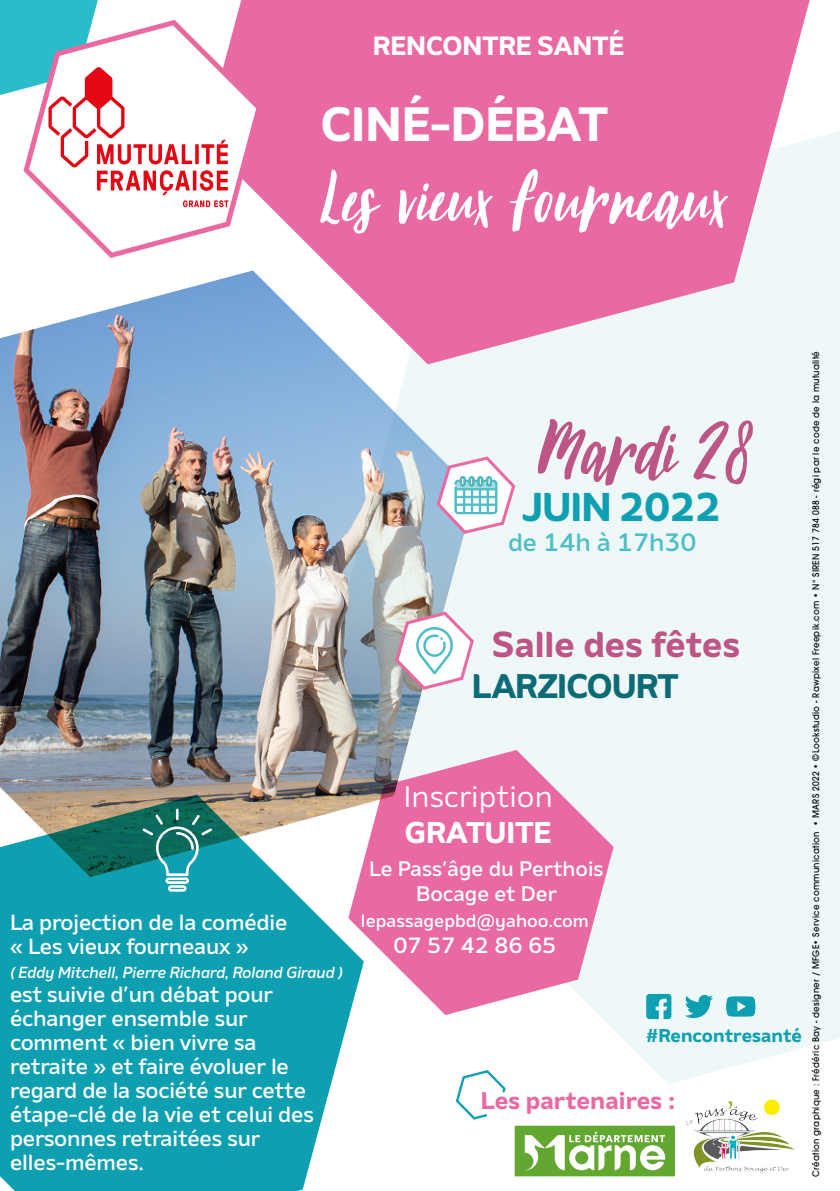
<style>
.page{position:relative;width:840px;height:1191px;background:#fff}
.page>*{position:absolute;margin:0;border:0;box-sizing:border-box;transform-origin:0 0}
.t1{font:95px "October Storm";color:#bd5686}
.t2{font:90px "October Storm";letter-spacing:.025em;color:#fff}
.t3{font:700 48px "Amino";color:#fff}
.t4{font:700 40px "Amino";letter-spacing:-.025em;color:#0ea0b1}
.t5{font:700 36px "Amino";color:#bd5686}
.t6{font:700 34px "Amino";letter-spacing:-.025em;color:#0d6b75}
.t7{font:30px "Amino";color:#fff}
.t8{font:700 30px "Amino";color:#fff}
.t9{font:700 26.4px "Amino";color:#fff}
.t10{font:500 25px "Amino";color:#4dbdc6}
.t11{font:700 24.2px "Amino";color:#e969a3}
.t12{font:500 22px/24px "Amino";letter-spacing:-.01em;color:#fff}
.t13{font:500 21px/25.2px "Amino";color:#fff;text-align:center}
.t14{font:700 18.6px "Amino";color:#0ea0b1}
.t15{font:500 18px "Amino";color:#fff}
.t16{font:italic 500 16px "Amino";letter-spacing:-.01em;color:#fff}
.t17{font:500 9px "Avant Garde";letter-spacing:.03em;color:#000;scale:.95 1}
</style>
<div class="page">
<div style="left:475px;top:132px;width:364px;height:952px;background:#eef8f8"></div>
<div style="left:0;top:877px;width:350px;height:314px;background:#0ea0b1"></div>
<svg style="left:348px;top:750px;width:265px;height:265px;background:#ea92bb"></svg>
<svg style="left:236px;top:0;width:573px;height:364px;background:#ea82b2"></svg>
<svg style="left:60px;top:20px;width:202px;height:238px"></svg>
<svg style="left:0;top:0;width:228px;height:207px"></svg>
<img style="left:0;top:270px;width:475px;height:607px">
<svg style="left:434px;top:455px;width:82px;height:80px"></svg>
<svg style="left:392px;top:610px;width:83px;height:81px"></svg>
<svg style="left:142px;top:808px;width:70px;height:83px;background:#2c9291"></svg>
<svg style="left:684px;top:995px;width:28px;height:23px"></svg>
<svg style="left:726px;top:996px;width:28px;height:20px"></svg>
<svg style="left:646px;top:994px;width:25px;height:25px"></svg>
<svg style="left:455px;top:1068px;width:51px;height:52px"></svg>
<svg style="left:514px;top:1125px;width:160px;height:51px"></svg>
<img style="left:686px;top:1099px;width:109px;height:74px">
<p class="t9" style="left:372px;top:29px;width:127px">Rencontre</p>
<p class="t9" style="left:537px;top:29px;width:88px">santé</p>
<h3 class="t3" style="left:320px;top:94px;width:258px">CINé-débat</h3>
<h2 class="t2" style="left:320px;top:155px;width:406px">Les vieux fourneaux</h2>
<p class="t12" style="left:10px;top:909px;width:279px">La projection de la comédie « Les vieux fourneaux »</p>
<p class="t16" style="left:10px;top:962px;width:334px">( Eddy Mitchell, Pierre Richard, Roland Giraud )</p>
<p class="t12" style="left:10px;top:981px;width:305px">est suivie d’un débat pour échanger ensemble sur comment « bien vivre sa retraite » et faire évoluer le regard de la société sur cette étape-clé de la vie et celui des personnes retraitées sur elles-mêmes.</p>
<h1 class="t1" style="left:537px;top:404px;width:215px">Mardi 28</h1>
<h3 class="t4" style="left:521px;top:482px;width:200px">JUIN 2022</h3>
<p class="t10" style="left:507px;top:527px;width:190px">de 14h à 17h30</p>
<h3 class="t5" style="left:492px;top:621px;width:249px">Salle des fêtes</h3>
<h3 class="t6" style="left:471px;top:664px;width:208px">LARZICOURT</h3>
<h3 class="t7" style="left:403px;top:778px;width:151px">Inscription</h3>
<h3 class="t8" style="left:405px;top:814px;width:148px">GRATUITE</h3>
<p class="t13" style="left:369px;top:855px;width:236px">Le Pass’âge du Perthois<br>Bocage et Der</p>
<p class="t15" style="left:361px;top:909px;width:229px">lepassagepbd@yahoo.com</p>
<p class="t12" style="left:393px;top:932px;width:164px">07 57 42 86 65</p>
<p class="t14" style="left:646px;top:1023px;width:157px">#Rencontresanté</p>
<p class="t11" style="left:480px;top:1085px;width:196px">Les partenaires :</p>
<p class="t17" style="left:809px;top:1176px;width:870px;rotate:-90deg">Création graphique : Frédéric Bay - designer / MFGE• Service communication • MARS 2022 • ©Lookstudio - Rawpixel Freepik.com • N° SIREN 517 784 088 - régi par le code de la mutualité</p>
</div>
